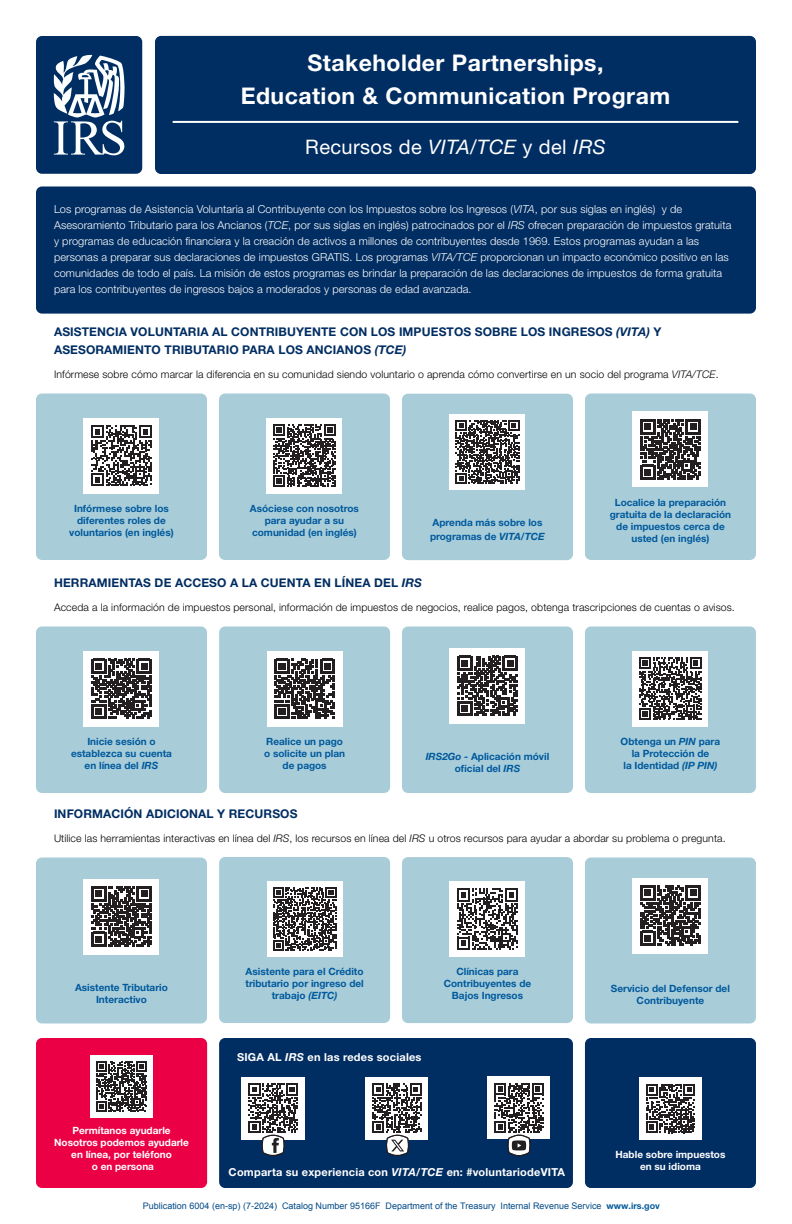
<style>
.page{position:relative;width:792px;height:1224px;background:#fff}
.page>*{position:absolute;margin:0;border:0;box-sizing:border-box;transform-origin:0 0}
.H1__Title{font:700 23px/33px "Helvetica Neue LT Std";letter-spacing:.02em;color:#fff;text-align:center}
.H2__Sub-title{font:20px "Helvetica Neue LT Std";letter-spacing:.02em;color:#fff}
.H5__QR_Code_Sections_Spanish{font:700 12px/18px "Helvetica Neue LT Std";letter-spacing:.01em;color:#002d62}
.P__Body_Spanish{font:300 11px/16px "Helvetica Neue LT Std";letter-spacing:.005em;color:#fff}
.H5__Bottom_Section{font:700 11px "Helvetica Neue LT Std";letter-spacing:.02em;color:#fff}
.P__Body_Black_Spanish{font:300 10.5px "Helvetica Neue LT Std";letter-spacing:.01em;color:#000}
.H4__Link_Titles_Spanish{font:700 10px/12px "Helvetica Neue LT Std";color:#00599c;text-align:center}
.H4__Link_Titles_Spanish-2{font:700 10px/12px "Helvetica Neue LT Std";color:#fff;text-align:center}
.t1{font:9px "Arial";color:#004a87}
.s1{font-style:italic}
.s2{font-family:"Helvetica Neue LT Std";font-weight:700;color:#00599c}
</style>
<div class="page">
<div style="left:219px;top:1038px;width:354px;height:150px;background:#002d62;border-radius:6px"></div>
<div style="left:36px;top:36px;width:106px;height:138px;background:#002d62;border-radius:6px"></div>
<div style="left:155px;top:36px;width:601px;height:138px;background:#002d62;border-radius:6px"></div>
<div style="left:36px;top:186px;width:720px;height:128px;background:#002d62;border-radius:6px"></div>
<svg style="left:54px;top:55px;width:71px;height:100px"></svg>
<hr style="left:173px;top:121px;width:565px;height:2px;background:#fff">
<div style="left:36px;top:394px;width:171px;height:166px;background:#a8cdd9;border-radius:6px"></div>
<div style="left:84px;top:418px;width:76px;height:76px;background:#fff"></div>
<svg style="left:91px;top:425px;width:61px;height:61px"></svg>
<div style="left:219px;top:394px;width:171px;height:166px;background:#a8cdd9;border-radius:6px"></div>
<div style="left:266px;top:418px;width:76px;height:76px;background:#fff"></div>
<svg style="left:273px;top:425px;width:63px;height:62px"></svg>
<div style="left:402px;top:394px;width:171px;height:166px;background:#a8cdd9;border-radius:6px"></div>
<div style="left:450px;top:414px;width:76px;height:76px;background:#fff"></div>
<svg style="left:456px;top:420px;width:63px;height:64px"></svg>
<div style="left:585px;top:394px;width:171px;height:166px;background:#a8cdd9;border-radius:6px"></div>
<div style="left:632px;top:412px;width:76px;height:76px;background:#fff"></div>
<svg style="left:641px;top:420px;width:59px;height:59px"></svg>
<div style="left:36px;top:626px;width:171px;height:167px;background:#a8cdd9;border-radius:6px"></div>
<div style="left:84px;top:651px;width:76px;height:76px;background:#fff"></div>
<svg style="left:92px;top:659px;width:59px;height:60px"></svg>
<div style="left:219px;top:626px;width:171px;height:167px;background:#a8cdd9;border-radius:6px"></div>
<div style="left:267px;top:651px;width:76px;height:76px;background:#fff"></div>
<svg style="left:275px;top:659px;width:59px;height:60px"></svg>
<div style="left:402px;top:626px;width:171px;height:167px;background:#a8cdd9;border-radius:6px"></div>
<div style="left:450px;top:648px;width:76px;height:76px;background:#fff"></div>
<svg style="left:458px;top:656px;width:59px;height:60px"></svg>
<div style="left:585px;top:626px;width:171px;height:167px;background:#a8cdd9;border-radius:6px"></div>
<div style="left:632px;top:651px;width:76px;height:76px;background:#fff"></div>
<svg style="left:639px;top:658px;width:63px;height:62px"></svg>
<div style="left:36px;top:858px;width:171px;height:165px;background:#a8cdd9;border-radius:6px"></div>
<div style="left:84px;top:879px;width:76px;height:76px;background:#fff"></div>
<svg style="left:92px;top:887px;width:59px;height:59px"></svg>
<div style="left:219px;top:857px;width:171px;height:166px;background:#a8cdd9;border-radius:6px"></div>
<div style="left:267px;top:881px;width:76px;height:76px;background:#fff"></div>
<svg style="left:273px;top:887px;width:63px;height:64px"></svg>
<div style="left:402px;top:857px;width:171px;height:166px;background:#a8cdd9;border-radius:6px"></div>
<div style="left:450px;top:881px;width:76px;height:76px;background:#fff"></div>
<svg style="left:457px;top:889px;width:61px;height:61px"></svg>
<div style="left:585px;top:858px;width:171px;height:165px;background:#a8cdd9;border-radius:6px"></div>
<div style="left:632px;top:878px;width:76px;height:76px;background:#fff"></div>
<svg style="left:641px;top:886px;width:59px;height:59px"></svg>
<div style="left:36px;top:1038px;width:171px;height:150px;background:#eb0045;border-radius:6px"></div>
<div style="left:90px;top:1055px;width:63px;height:63px;background:#f9ffff"></div>
<svg style="left:96px;top:1061px;width:51px;height:51px"></svg>
<div style="left:242px;top:1077px;width:63px;height:63px;background:#fff"></div>
<div style="left:366px;top:1077px;width:62px;height:63px;background:#fff"></div>
<div style="left:488px;top:1076px;width:62px;height:63px;background:#fff"></div>
<div style="left:585px;top:1038px;width:171px;height:150px;background:#002d62;border-radius:6px"></div>
<div style="left:639px;top:1077px;width:63px;height:63px;background:#fff"></div>
<svg style="left:646px;top:1084px;width:49px;height:49px"></svg>
<svg style="left:249px;top:1084px;width:49px;height:72px"></svg>
<svg style="left:372px;top:1084px;width:50px;height:72px"></svg>
<svg style="left:494px;top:1083px;width:50px;height:73px"></svg>
<h1 class="H1__Title" style="left:241px;top:46px;width:431px">Stakeholder Partnerships,<br>Education &amp; Communication Program</h1>
<p class="H2__Sub-title" style="left:305px;top:135px;width:302px">Recursos de <span class="s1">VITA/TCE</span> y del <span class="s1">IRS</span></p>
<p class="P__Body_Spanish" style="left:54px;top:201px;width:679px">Los programas de Asistencia Voluntaria al Contribuyente con los Impuestos sobre los Ingresos (<span class="s1">VITA</span>, por sus siglas en inglés) y de Asesoramiento Tributario para los Ancianos (<span class="s1">TCE</span>, por sus siglas en inglés) patrocinados por el <span class="s1">IRS</span> ofrecen preparación de impuestos gratuita y programas de educación financiera y la creación de activos a millones de contribuyentes desde 1969. Estos programas ayudan a las personas a preparar sus declaraciones de impuestos GRATIS. Los programas <span class="s1">VITA/TCE</span> proporcionan un impacto económico positivo en las comunidades de todo el país. La misión de estos programas es brindar la preparación de las declaraciones de impuestos de forma gratuita para los contribuyentes de ingresos bajos a moderados y personas de edad avanzada.</p>
<h2 class="H5__QR_Code_Sections_Spanish" style="left:54px;top:323px;width:609px">ASISTENCIA VOLUNTARIA AL CONTRIBUYENTE CON LOS IMPUESTOS SOBRE LOS INGRESOS <span class="s1">(VITA)</span> Y<br>ASESORAMIENTO TRIBUTARIO PARA LOS ANCIANOS <span class="s1">(TCE)</span></h2>
<p class="P__Body_Black_Spanish" style="left:54px;top:368px;width:666px">Infórmese sobre cómo marcar la diferencia en su comunidad siendo voluntario o aprenda cómo convertirse en un socio del programa <span class="s1">VITA/TCE</span>.</p>
<p class="H4__Link_Titles_Spanish" style="left:69px;top:502px;width:106px">Infórmese sobre los diferentes roles de voluntarios (en inglés)</p>
<p class="H4__Link_Titles_Spanish" style="left:250px;top:502px;width:111px">Asóciese con nosotros para ayudar a su comunidad (en inglés)</p>
<p class="H4__Link_Titles_Spanish" style="left:430px;top:515px;width:116px;line-height:14px;text-align:left">Aprenda más sobre los programas de <span class="s1">VITA/TCE</span></p>
<p class="H4__Link_Titles_Spanish" style="left:610px;top:496px;width:123px">Localice la preparación gratuita de la declaración de impuestos cerca de usted (en inglés)</p>
<h2 class="H5__QR_Code_Sections_Spanish" style="left:54px;top:573px;width:370px">HERRAMIENTAS DE ACCESO A LA CUENTA EN LÍNEA DEL <span class="s1">IRS</span></h2>
<p class="P__Body_Black_Spanish" style="left:54px;top:600px;width:682px">Acceda a la información de impuestos personal, información de impuestos de negocios, realice pagos, obtenga trascripciones de cuentas o avisos.</p>
<p class="H4__Link_Titles_Spanish" style="left:71px;top:735px;width:102px">Inicie sesión o establezca su cuenta en línea del <span class="s1">IRS</span></p>
<p class="H4__Link_Titles_Spanish" style="left:264px;top:735px;width:82px">Realice un pago o solicite un plan de pagos</p>
<p class="H4__Link_Titles_Spanish" style="left:426px;top:750px;width:125px"><span class="s1">IRS2Go</span> - Aplicación móvil oficial del <span class="s1">IRS</span></p>
<p class="H4__Link_Titles_Spanish" style="left:621px;top:735px;width:101px">Obtenga un <span class="s1">PIN</span> para la Protección de<br>la Identidad <span class="s1">(IP PIN)</span></p>
<h2 class="H5__QR_Code_Sections_Spanish" style="left:54px;top:804px;width:245px">INFORMACIÓN ADICIONAL Y RECURSOS</h2>
<p class="P__Body_Black_Spanish" style="left:54px;top:831px;width:673px">Utilice las herramientas interactivas en línea del <span class="s1">IRS</span>, los recursos en línea del <span class="s1">IRS</span> u otros recursos para ayudar a abordar su problema o pregunta.</p>
<p class="H4__Link_Titles_Spanish" style="left:75px;top:981px;width:94px">Asistente Tributario<br>Interactivo</p>
<p class="H4__Link_Titles_Spanish" style="left:245px;top:965px;width:120px">Asistente para el Crédito tributario por ingreso del trabajo <span class="s1">(EITC)</span></p>
<p class="H4__Link_Titles_Spanish" style="left:444px;top:965px;width:89px">Clínicas para<br>Contribuyentes de<br>Bajos Ingresos</p>
<h5 class="H5__Bottom_Section" style="left:237px;top:1050px;width:186px">SIGA AL <span class="s1">IRS</span> en las redes sociales</h5>
<p class="H4__Link_Titles_Spanish" style="left:611px;top:982px;width:121px">Servicio del Defensor del<br>Contribuyente</p>
<p class="H4__Link_Titles_Spanish-2" style="left:54px;top:1124px;width:136px">Permítanos ayudarle<br>Nosotros podemos ayudarle en línea, por teléfono<br>o en persona</p>
<p class="H4__Link_Titles_Spanish-2" style="left:615px;top:1148px;width:111px">Hable sobre impuestos en su idioma</p>
<p class="t1" style="left:143px;top:1200px;width:518px">Publication 6004 (en-sp) (7-2024) Catalog Number 95166F Department of the Treasury Internal Revenue Service <span class="s2">www.irs.gov</span></p>
<h5 class="H5__Bottom_Section" style="left:229px;top:1165px;width:338px">Comparta su experiencia con <span class="s1">VITA/TCE</span> en: #voluntariodeVITA</h5>
</div>
